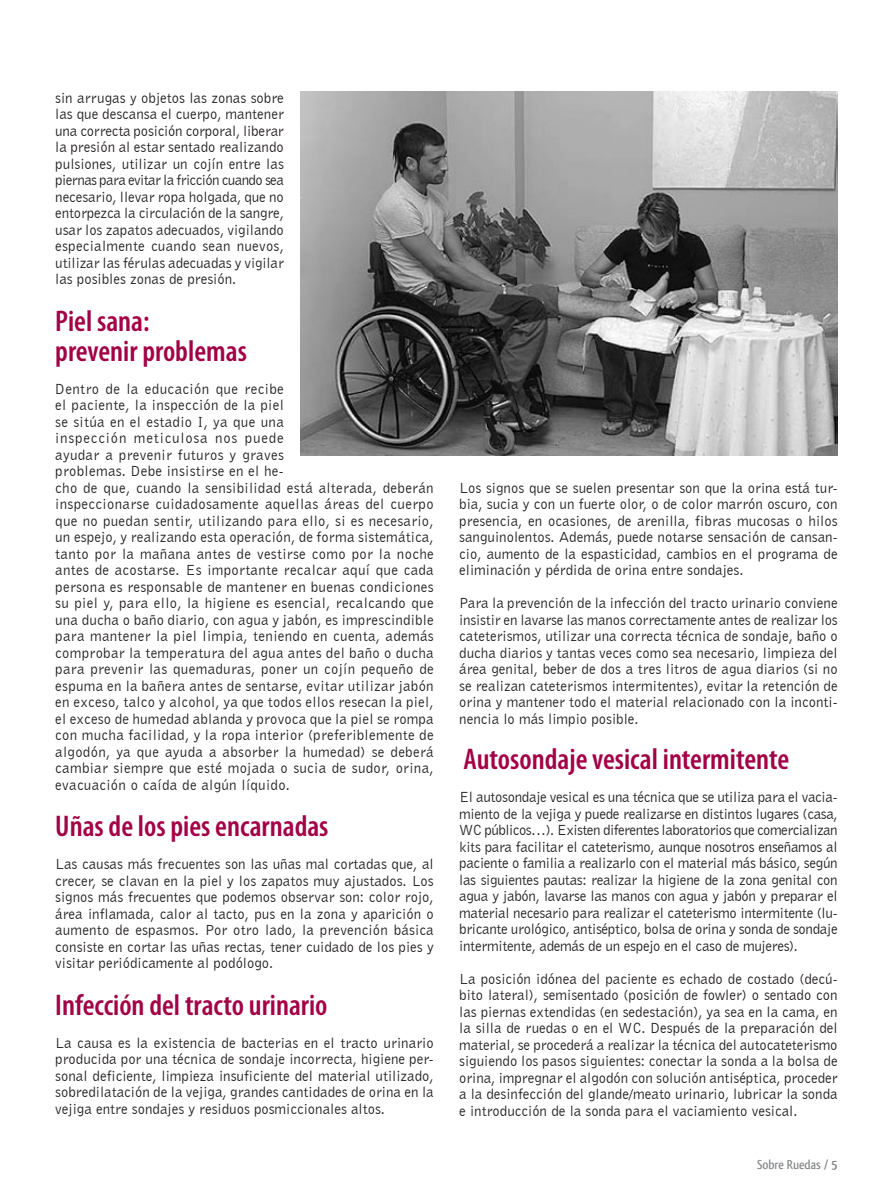
<style>
.page{position:relative;width:893px;height:1195px;background:#fff}
.page>*{position:absolute;margin:0;border:0;box-sizing:border-box;transform-origin:0 0}
.Titular_petit{font:600 condensed 30px "Myriad Pro";color:#a30146}
.text{font:600 condensed 30px "Myriad Pro";color:#a30146}
.text-2{font:15px/16.5px "Bell Gothic BT";letter-spacing:.02em;color:#231f20;text-align:justify}
.t1{font:500 13.5px "Qlassik";color:#808285}
</style>
<div class="page">
<img style="left:301px;top:91px;width:537px;height:365px">
<p class="text-2" style="left:55px;top:89px;width:230px">sin arrugas y objetos las zonas sobre las que descansa el cuerpo, mantener una correcta posición corporal, liberar la presión al estar sentado realizando pulsiones, utilizar un cojín entre las piernas para evitar la fricción cuando sea necesario, llevar ropa holgada, que no entorpezca la circulación de la sangre, usar los zapatos adecuados, vigilando especialmente cuando sean nuevos, utilizar las férulas adecuadas y vigilar las posibles zonas de presión.</p>
<p class="Titular_petit" style="left:55px;top:302px;width:96px">Piel sana:</p>
<p class="Titular_petit" style="left:55px;top:332px;width:193px">prevenir problemas</p>
<p class="text-2" style="left:55px;top:380px;width:380px;text-align:left">Dentro de la educación que recibe<br>el paciente, la inspección de la piel<br>se sitúa en el estadio I, ya que una<br>inspección meticulosa nos puede<br>ayudar a prevenir futuros y graves<br>problemas. Debe insistirse en el he-<br>cho de que, cuando la sensibilidad está alterada, deberán inspeccionarse cuidadosamente aquellas áreas del cuerpo que no puedan sentir, utilizando para ello, si es necesario, un espejo, y realizando esta operación, de forma sistemática, tanto por la mañana antes de vestirse como por la noche antes de acostarse. Es importante recalcar aquí que cada persona es responsable de mantener en buenas condiciones su piel y, para ello, la higiene es esencial, recalcando que una ducha o baño diario, con agua y jabón, es imprescindible para mantener la piel limpia, teniendo en cuenta, además comprobar la temperatura del agua antes del baño o ducha para prevenir las quemaduras, poner un cojín pequeño de espuma en la bañera antes de sentarse, evitar utilizar jabón en exceso, talco y alcohol, ya que todos ellos resecan la piel, el exceso de humedad ablanda y provoca que la piel se rompa con mucha facilidad, y la ropa interior (preferiblemente de algodón, ya que ayuda a absorber la humedad) se deberá cambiar siempre que esté mojada o sucia de sudor, orina, evacuación o caída de algún líquido.</p>
<p class="Titular_petit" style="left:55px;top:808px;width:275px">Uñas de los pies encarnadas</p>
<p class="text-2" style="left:55px;top:856px;width:380px">Las causas más frecuentes son las uñas mal cortadas que, al crecer, se clavan en la piel y los zapatos muy ajustados. Los signos más frecuentes que podemos observar son: color rojo, área inflamada, calor al tacto, pus en la zona y aparición o aumento de espasmos. Por otro lado, la prevención básica consiste en cortar las uñas rectas, tener cuidado de los pies y visitar periódicamente al podólogo.</p>
<p class="Titular_petit" style="left:55px;top:986px;width:274px">Infección del tracto urinario</p>
<p class="text-2" style="left:55px;top:1034px;width:380px">La causa es la existencia de bacterias en el tracto urinario producida por una técnica de sondaje incorrecta, higiene per&shy;sonal deficiente, limpieza insuficiente del material utilizado, sobredilatación de la vejiga, grandes cantidades de orina en la vejiga entre sondajes y residuos posmiccionales altos.</p>
<p class="text-2" style="left:459px;top:479px;width:380px">Los signos que se suelen presentar son que la orina está tur&shy;bia, sucia y con un fuerte olor, o de color marrón oscuro, con presencia, en ocasiones, de arenilla, fibras mucosas o hilos sanguinolentos. Además, puede notarse sensación de cansan&shy;cio, aumento de la espasticidad, cambios en el programa de eliminación y pérdida de orina entre sondajes.</p>
<p class="text-2" style="left:459px;top:594px;width:380px">Para la prevención de la infección del tracto urinario conviene insistir en lavarse las manos correctamente antes de realizar los cateterismos, utilizar una correcta técnica de sondaje, baño o ducha diarios y tantas veces como sea necesario, limpieza del área genital, beber de dos a tres litros de agua diarios (si no se realizan cateterismos intermitentes), evitar la retención de orina y mantener todo el material relacionado con la inconti&shy;nencia lo más limpio posible.</p>
<p class="text" style="left:463px;top:741px;width:327px">Autosondaje vesical intermitente</p>
<p class="text-2" style="left:459px;top:789px;width:380px">El autosondaje vesical es una técnica que se utiliza para el vacia&shy;miento de la vejiga y puede realizarse en distintos lugares (casa, WC públicos…). Existen diferentes laboratorios que comercializan kits para facilitar el cateterismo, aunque nosotros enseñamos al paciente o familia a realizarlo con el material más básico, según las siguientes pautas: realizar la higiene de la zona genital con agua y jabón, lavarse las manos con agua y jabón y preparar el material necesario para realizar el cateterismo intermitente (lu&shy;bricante urológico, antiséptico, bolsa de orina y sonda de sondaje intermitente, además de un espejo en el caso de mujeres).</p>
<p class="text-2" style="left:459px;top:970px;width:380px">La posición idónea del paciente es echado de costado (decú&shy;bito lateral), semisentado (posición de fowler) o sentado con las piernas extendidas (en sedestación), ya sea en la cama, en la silla de ruedas o en el WC. Después de la preparación del material, se procederá a realizar la técnica del autocateterismo siguiendo los pasos siguientes: conectar la sonda a la bolsa de orina, impregnar el algodón con solución antiséptica, proceder a la desinfección del glande/meato urinario, lubricar la sonda e introducción de la sonda para el vaciamiento vesical.</p>
<p class="t1" style="left:757px;top:1156px;width:73px">Sobre Ruedas /</p>
</div>
